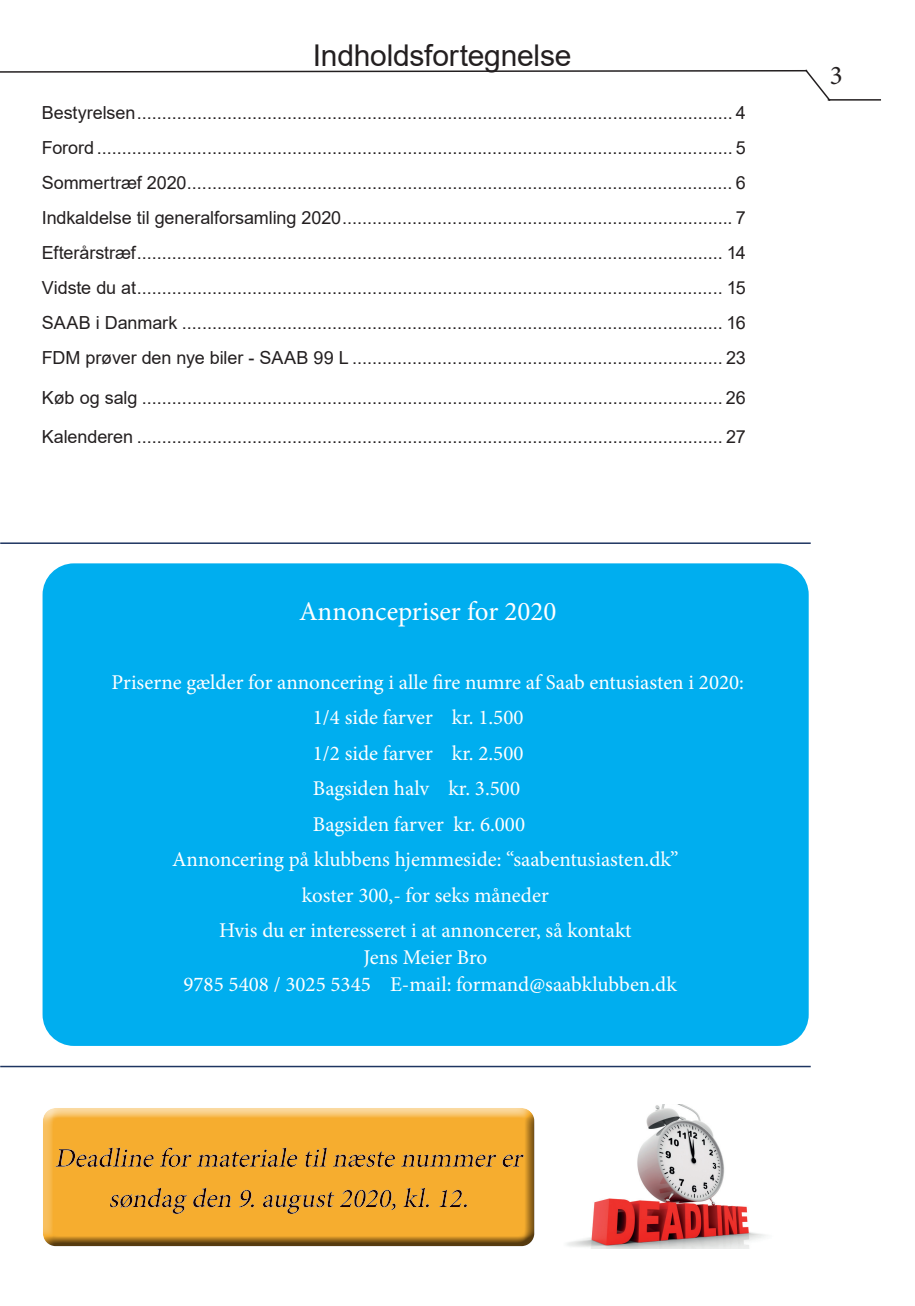
<style>
.page{position:relative;width:915px;height:1306px;background:#fff}
.page>*{position:absolute;margin:0;border:0;box-sizing:border-box;transform-origin:0 0}
.t1{font:30px "Arial";letter-spacing:-.01em;color:#231f20}
.t2{font:27px "Minion Pro";color:#fff}
.t3{font:27px "Minion Pro";color:#231f20}
.t4{font:21px/27px "Minion Pro";color:#fff;text-align:center}
.Underrubrik{font:18px/35px "Arial";letter-spacing:-.005em;color:#231f20;text-align:justify}
</style>
<div class="page">
<hr style="left:827px;top:99px;width:53px;height:2px;background:#231f20">
<svg style="left:0;top:69px;width:831px;height:32px"></svg>
<hr style="left:0;top:542px;width:810px;height:2px;background:#1e3561">
<div style="left:42px;top:1107px;width:503px;height:140px;background:#231f20;opacity:.75"></div>
<img style="left:567px;top:1104px;width:199px;height:144px">
<hr style="left:0;top:1065px;width:810px;height:2px;background:#1e3561">
<div style="left:43px;top:563px;width:765px;height:482px;background:#00aeef;border-radius:31px"></div>
<p class="t1" style="left:313px;top:35px;width:260px">Indholdsfortegnelse</p>
<p class="Underrubrik" style="left:42px;top:95px;width:705px">Bestyrelsen....................................................................................................................... 4</p>
<p class="Underrubrik" style="left:42px;top:130px;width:705px">Forord ............................................................................................................................... 5</p>
<p class="Underrubrik" style="left:42px;top:165px;width:705px">Sommertræf 2020............................................................................................................. 6<br>Indkaldelse til generalforsamling 2020.............................................................................. 7<br>Efterårstræf..................................................................................................................... 14<br>Vidste du at..................................................................................................................... 15<br>SAAB i Danmark ............................................................................................................ 16<br>FDM prøver den nye biler - SAAB 99 L .......................................................................... 23</p>
<p class="Underrubrik" style="left:42px;top:377px;width:705px;line-height:39.3px">Køb og salg .................................................................................................................... 26<br>Kalenderen ..................................................................................................................... 27</p>
<h2 class="t2" style="left:299px;top:593px;width:259px">Annoncepriser for 2020</h2>
<p class="t4" style="left:111px;top:668px;width:634px">Priserne gælder for annoncering i alle fire numre af Saab entusiasten i 2020:</p>
<p class="t4" style="left:313px;top:704px;width:212px">1/4 side farver kr. 1.500</p>
<p class="t4" style="left:313px;top:739px;width:212px">1/2 side farver kr. 2.500</p>
<p class="t4" style="left:313px;top:775px;width:209px">Bagsiden halv kr. 3.500</p>
<p class="t4" style="left:313px;top:810px;width:214px">Bagsiden farver kr. 6.000</p>
<p class="t4" style="left:172px;top:846px;width:507px">Annoncering på klubbens hjemmeside: “saabentusiasten.dk”</p>
<p class="t4" style="left:302px;top:881px;width:248px">koster 300,- for seks måneder</p>
<p class="t4" style="left:219px;top:917px;width:414px">Hvis du er interesseret i at annoncerer, så kontakt</p>
<p class="t4" style="left:183px;top:944px;width:494px">Jens Meier Bro<br>9785 5408 / 3025 5345 E-mail: formand@saabklubben.dk</p>
<h2 class="t3" style="left:829px;top:58px;width:14px">3</h2>
</div>
